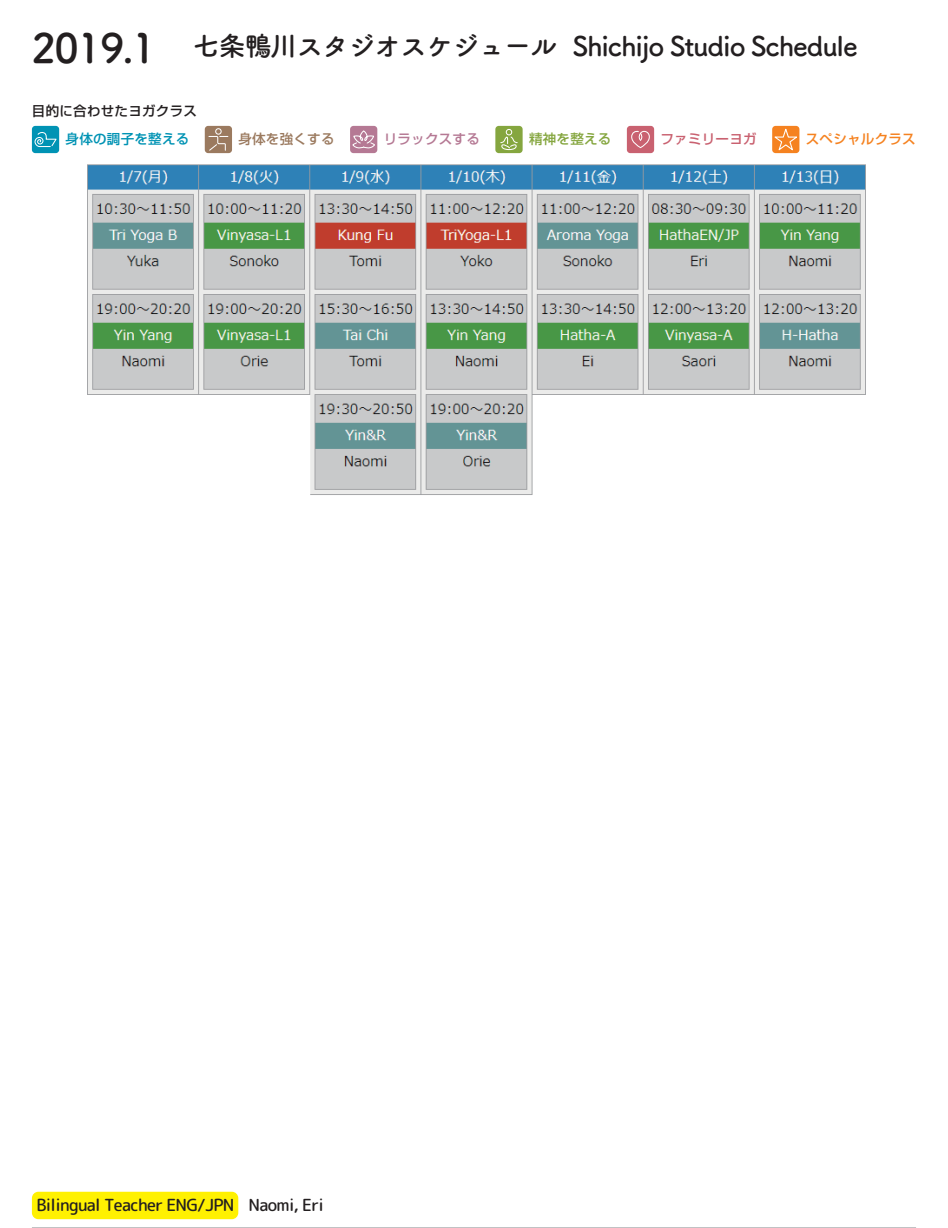
<style>
.page{position:relative;width:948px;height:1228px;background:#fff}
.page>*{position:absolute;margin:0;border:0;box-sizing:border-box;transform-origin:0 0}
.t1{font:700 27px "Tsuku A Rd Gothic";letter-spacing:-.04em;color:#231f20}
.t2{font:16.65px "rounded mplus 1 c medium";letter-spacing:-.04em;color:#231f20}
.t3{font:500 13.5px "Shin Go Pro";letter-spacing:.02em;color:#231f20}
.t4{font:500 13.5px "Shin Go Pro";letter-spacing:.02em;color:#0093b4}
.t5{font:500 13.5px "Shin Go Pro";letter-spacing:.02em;color:#f58220}
.t6{font:500 13.5px "Shin Go Pro";letter-spacing:.02em;color:#9b7a5f}
.t7{font:500 13.5px "Shin Go Pro";letter-spacing:.02em;color:#b57994}
.t8{font:500 13.5px "Shin Go Pro";letter-spacing:.02em;color:#c96170}
.t9{font:500 13.5px "Shin Go Pro";letter-spacing:.02em;color:#85a63f}
.s1{font-size:40.5px}
</style>
<div class="page">
<img style="left:87px;top:164px;width:779px;height:331px">
<hr style="left:32px;top:1227px;width:883px;height:1px;background:#939598">
<div style="left:32px;top:1191px;width:206px;height:28px;background:#fff101;border-radius:6px"></div>
<div style="left:205px;top:126px;width:27px;height:27px;background:#9b7a5f;border-radius:3px"></div>
<div style="left:215px;top:128px;width:6px;height:7px;border:1px solid #fff;border-radius:50%"></div>
<svg style="left:208px;top:136px;width:20px;height:15px"></svg>
<div style="left:32px;top:126px;width:27px;height:27px;background:#0093b4;border-radius:3px"></div>
<svg style="left:34px;top:132px;width:23px;height:16px"></svg>
<div style="left:626px;top:126px;width:28px;height:27px;background:#c96170;border-radius:3px"></div>
<svg style="left:631px;top:130px;width:19px;height:19px"></svg>
<div style="left:495px;top:126px;width:27px;height:27px;background:#85a63f;border-radius:3px"></div>
<div style="left:505px;top:129px;width:7px;height:6px;border:1px solid #fff;border-radius:50%"></div>
<svg style="left:500px;top:136px;width:18px;height:15px"></svg>
<div style="left:350px;top:126px;width:27px;height:27px;background:#b57994;border-radius:3px"></div>
<svg style="left:352px;top:130px;width:23px;height:19px"></svg>
<div style="left:771px;top:126px;width:28px;height:27px;background:#f58220;border-radius:3px"></div>
<svg style="left:771px;top:128px;width:28px;height:25px"></svg>
<p class="t1" style="left:32px;top:24px;width:827px"><span class="s1">2019.1</span> 七条鴨川スタジオスケジュール Shichijo Studio Schedule</p>
<p class="t3" style="left:32px;top:100px;width:166px">目的に合わせたヨガクラス</p>
<p class="t4" style="left:65px;top:127px;width:125px">身体の調子を整える</p>
<p class="t6" style="left:238px;top:127px;width:98px">身体を強くする</p>
<p class="t7" style="left:383px;top:127px;width:98px">リラックスする</p>
<p class="t9" style="left:529px;top:127px;width:84px">精神を整える</p>
<p class="t8" style="left:660px;top:127px;width:98px">ファミリーヨガ</p>
<p class="t5" style="left:805px;top:127px;width:111px">スペシャルクラス</p>
<p class="t2" style="left:36px;top:1192px;width:289px">Bilingual Teacher ENG/JPN Naomi, Eri</p>
</div>
